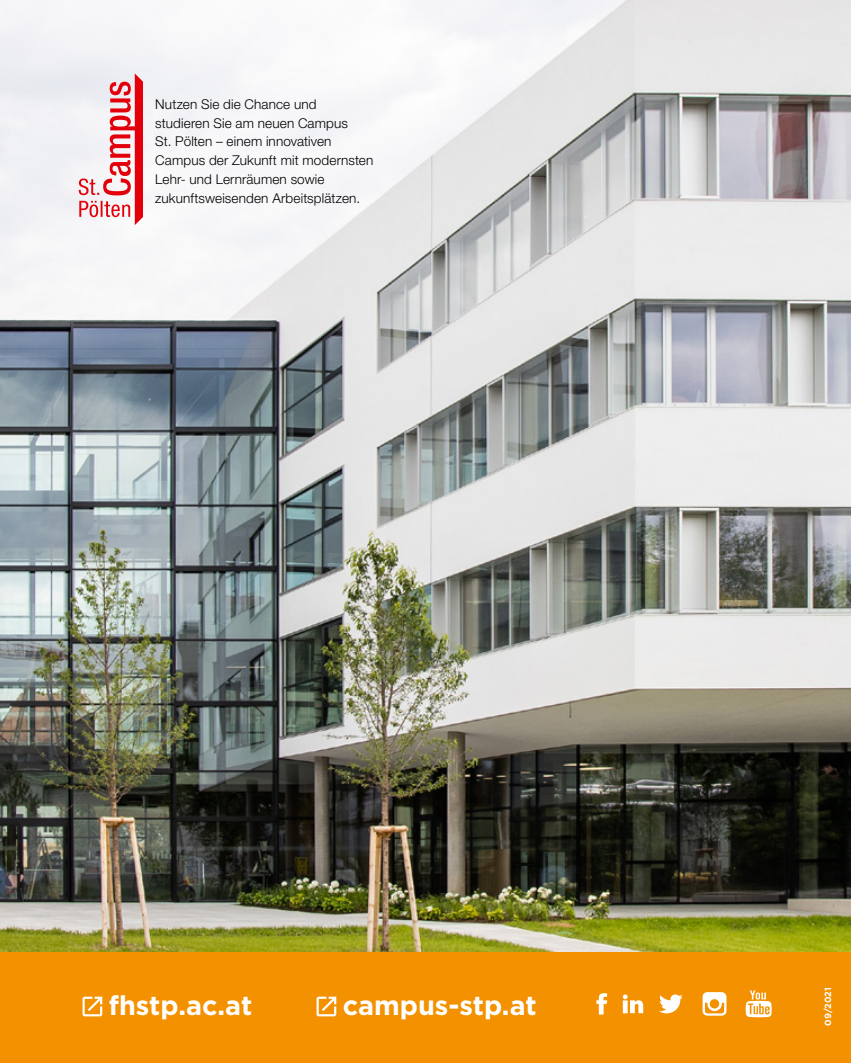
<style>
.page{position:relative;width:851px;height:1063px;background:#fff}
.page>*{position:absolute;margin:0;border:0;box-sizing:border-box;transform-origin:0 0}
.t1{font:700 27px "Gotham";color:#fff}
.t2{font:300 13.5px/18.8px "Helvetica Neue LT Pro";letter-spacing:.01em;color:#000}
.t3{font:700 9px "Gotham";color:#fff}
</style>
<div class="page">
<img style="left:0;top:0;width:850px;height:952px">
<div style="left:0;top:952px;width:850px;height:111px;background:#f39100"></div>
<svg style="left:82px;top:997px;width:20px;height:19px"></svg>
<svg style="left:316px;top:997px;width:20px;height:19px"></svg>
<svg style="left:596px;top:993px;width:11px;height:22px"></svg>
<svg style="left:659px;top:994px;width:23px;height:19px"></svg>
<svg style="left:702px;top:992px;width:24px;height:24px"></svg>
<svg style="left:745px;top:990px;width:26px;height:27px"></svg>
<svg style="left:622px;top:994px;width:21px;height:19px"></svg>
<svg style="left:79px;top:73px;width:64px;height:152px"></svg>
<p class="t2" style="left:155px;top:94px;width:219px">Nutzen Sie die Chance und studieren Sie am neuen Campus<br>St. Pölten – einem innovativen<br>Campus der Zukunft mit modernsten<br>Lehr- und Lernräumen sowie zukunftsweisenden Arbeitsplätzen.</p>
<h1 class="t1" style="left:109px;top:990px;width:145px">fhstp.ac.at</h1>
<h1 class="t1" style="left:343px;top:990px;width:195px">campus-stp.at</h1>
<p class="t3" style="left:822px;top:1026px;width:40px;rotate:-90deg">09/2021</p>
</div>
